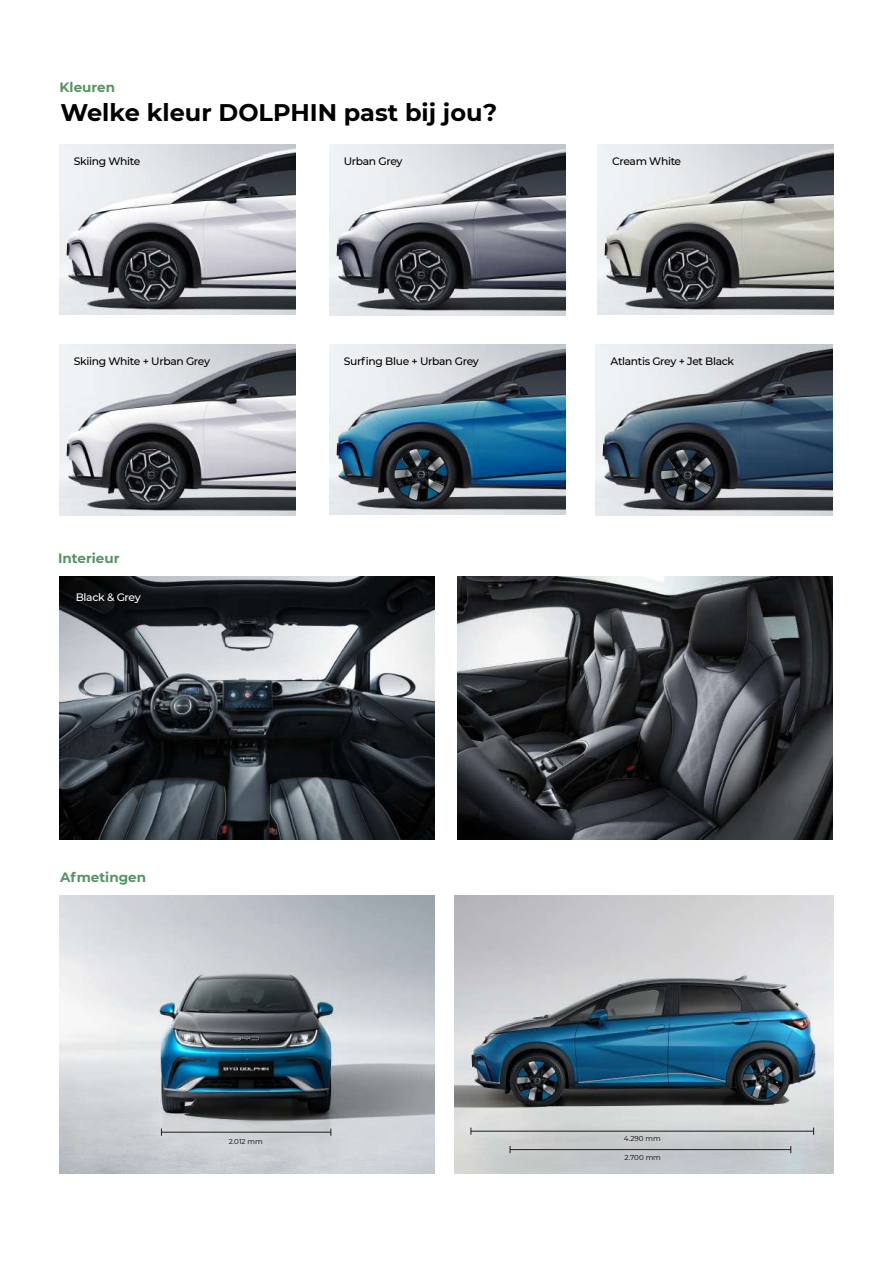
<style>
.page{position:relative;width:893px;height:1263px;background:#fff}
.page>*{position:absolute;margin:0;border:0;box-sizing:border-box;transform-origin:0 0}
.t1{font:700 24px "Montserrat";color:#000}
.t2{font:700 13.5px "Montserrat";color:#559462}
.t3{font:500 10.8px "Montserrat";letter-spacing:-.03em;color:#000}
.t4{font:500 10.8px "Montserrat";letter-spacing:-.03em;color:#fff}
.t5{font:7.2px "Montserrat";color:#000}
</style>
<div class="page">
<img style="left:60px;top:896px;width:375px;height:278px">
<hr style="left:161px;top:1132px;width:170px;height:1px;background:#1d1d1b">
<img style="left:454px;top:896px;width:379px;height:278px">
<hr style="left:471px;top:1131px;width:343px;height:1px;background:#1d1d1b">
<hr style="left:510px;top:1149px;width:281px;height:1px;background:#1d1d1b">
<img style="left:597px;top:145px;width:237px;height:170px">
<img style="left:329px;top:145px;width:236px;height:170px">
<img style="left:59px;top:345px;width:237px;height:170px">
<img style="left:59px;top:145px;width:237px;height:170px">
<img style="left:60px;top:577px;width:375px;height:263px">
<img style="left:458px;top:577px;width:375px;height:263px">
<img style="left:329px;top:345px;width:236px;height:170px">
<img style="left:596px;top:345px;width:236px;height:170px">
<p class="t2" style="left:60px;top:77px;width:57px">Kleuren</p>
<h1 class="t1" style="left:60px;top:95px;width:438px">Welke kleur DOLPHIN past bij jou?</h1>
<p class="t3" style="left:74px;top:154px;width:68px">Skiing White</p>
<p class="t3" style="left:74px;top:353px;width:138px">Skiing White + Urban Grey</p>
<p class="t2" style="left:58px;top:548px;width:63px">Interieur</p>
<p class="t4" style="left:76px;top:590px;width:66px">Black &amp; Grey</p>
<p class="t3" style="left:344px;top:154px;width:60px">Urban Grey</p>
<p class="t3" style="left:612px;top:153px;width:71px">Cream White</p>
<p class="t3" style="left:344px;top:354px;width:137px">Surfing Blue + Urban Grey</p>
<p class="t3" style="left:610px;top:354px;width:125px">Atlantis Grey + Jet Black</p>
<p class="t2" style="left:60px;top:867px;width:88px">Afmetingen</p>
<p class="t5" style="left:229px;top:1136px;width:35px">2.012 mm</p>
<p class="t5" style="left:624px;top:1134px;width:38px">4.290 mm</p>
<p class="t5" style="left:625px;top:1152px;width:38px">2.700 mm</p>
</div>
